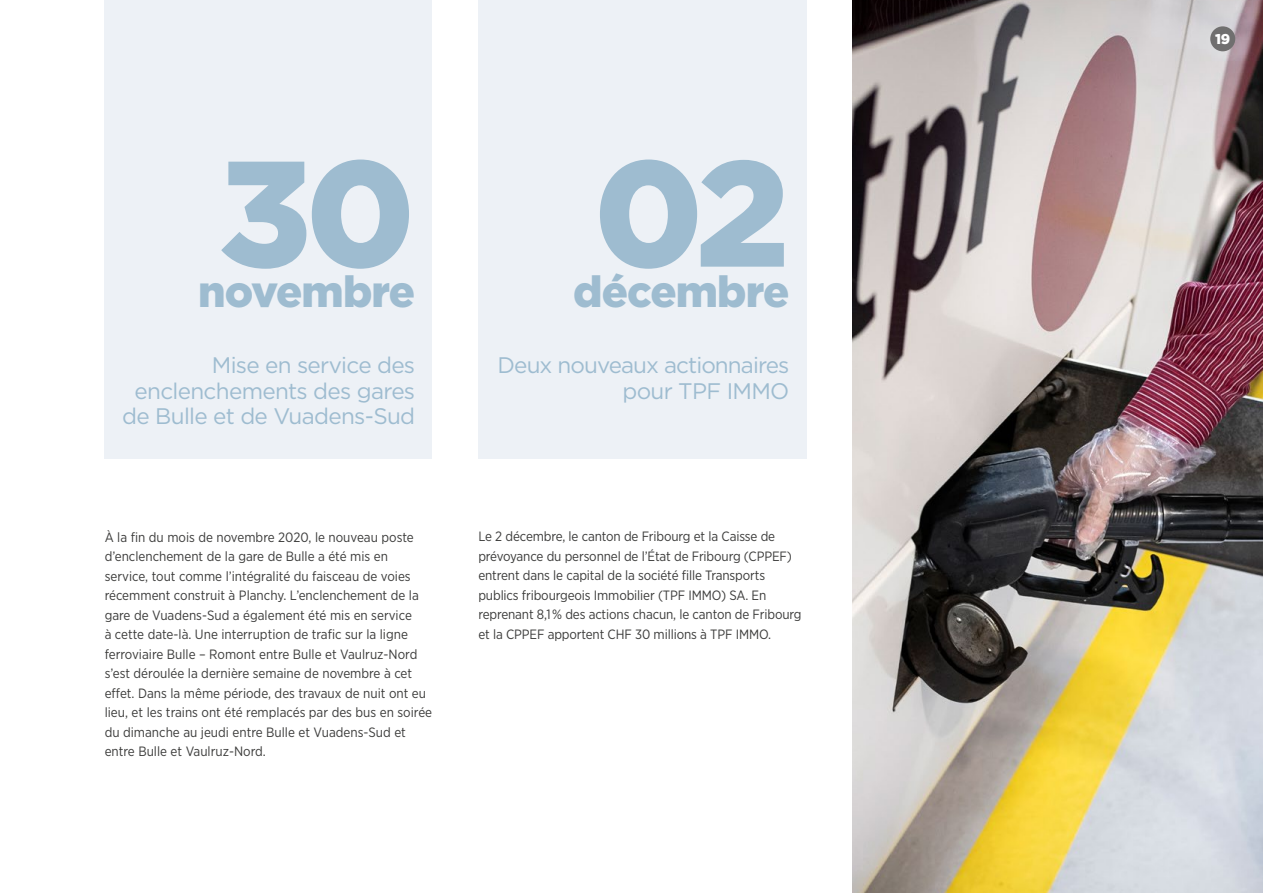
<style>
.page{position:relative;width:1263px;height:893px;background:#fff}
.page>*{position:absolute;margin:0;border:0;box-sizing:border-box;transform-origin:0 0}
.t1{font:900 150px "Gotham";color:#9ebcd0}
.t2{font:900 43.5px "Gotham";letter-spacing:-.02em;color:#9ebcd0}
.t3{font:22.5px/25.5px "Gotham";letter-spacing:-.03em;color:#9ebcd0;text-align:right}
.t4{font:900 14.25px "Gotham";color:#fff}
.t5{font:13.5px/19.5px "Gotham Narrow";color:#3c3c3b}
</style>
<div class="page">
<div style="left:105px;top:0;width:327px;height:458px;background:#edf1f6"></div>
<div style="left:478px;top:0;width:328px;height:458px;background:#edf1f6"></div>
<img style="left:853px;top:0;width:410px;height:893px">
<div style="left:1210px;top:26px;width:25px;height:25px;background:#706f6f;border-radius:50%"></div>
<h1 class="t1" style="left:218px;top:127px;width:198px">30</h1>
<h2 class="t2" style="left:198px;top:267px;width:218px">novembre</h2>
<h3 class="t3" style="left:122px;top:352px;width:294px">Mise en service des enclenchements des gares de Bulle et de Vuadens-Sud</h3>
<h1 class="t1" style="left:594px;top:127px;width:197px">02</h1>
<h2 class="t2" style="left:573px;top:267px;width:218px">décembre</h2>
<h3 class="t3" style="left:497px;top:352px;width:293px">Deux nouveaux actionnaires pour TPF IMMO</h3>
<p class="t5" style="left:105px;top:527px;width:329px">À la fin du mois de novembre 2020, le nouveau poste d’enclenchement de la gare de Bulle a été mis en service, tout comme l’intégralité du faisceau de voies récemment construit à Planchy. L’enclenchement de la gare de Vuadens-Sud a également été mis en service<br>à cette date-là. Une interruption de trafic sur la ligne ferroviaire Bulle – Romont entre Bulle et Vaulruz-Nord s’est déroulée la dernière semaine de novembre à cet effet. Dans la même période, des travaux de nuit ont eu lieu, et les trains ont été remplacés par des bus en soirée du dimanche au jeudi entre Bulle et Vuadens-Sud et entre Bulle et Vaulruz-Nord.</p>
<p class="t5" style="left:478px;top:527px;width:325px">Le 2 décembre, le canton de Fribourg et la Caisse de prévoyance du personnel de l’État de Fribourg (CPPEF) entrent dans le capital de la société fille Transports publics fribourgeois Immobilier (TPF IMMO) SA. En reprenant 8,1 % des actions chacun, le canton de Fribourg et la CPPEF apportent CHF 30 millions à TPF IMMO.</p>
<p class="t4" style="left:1215px;top:30px;width:17px">19</p>
</div>
